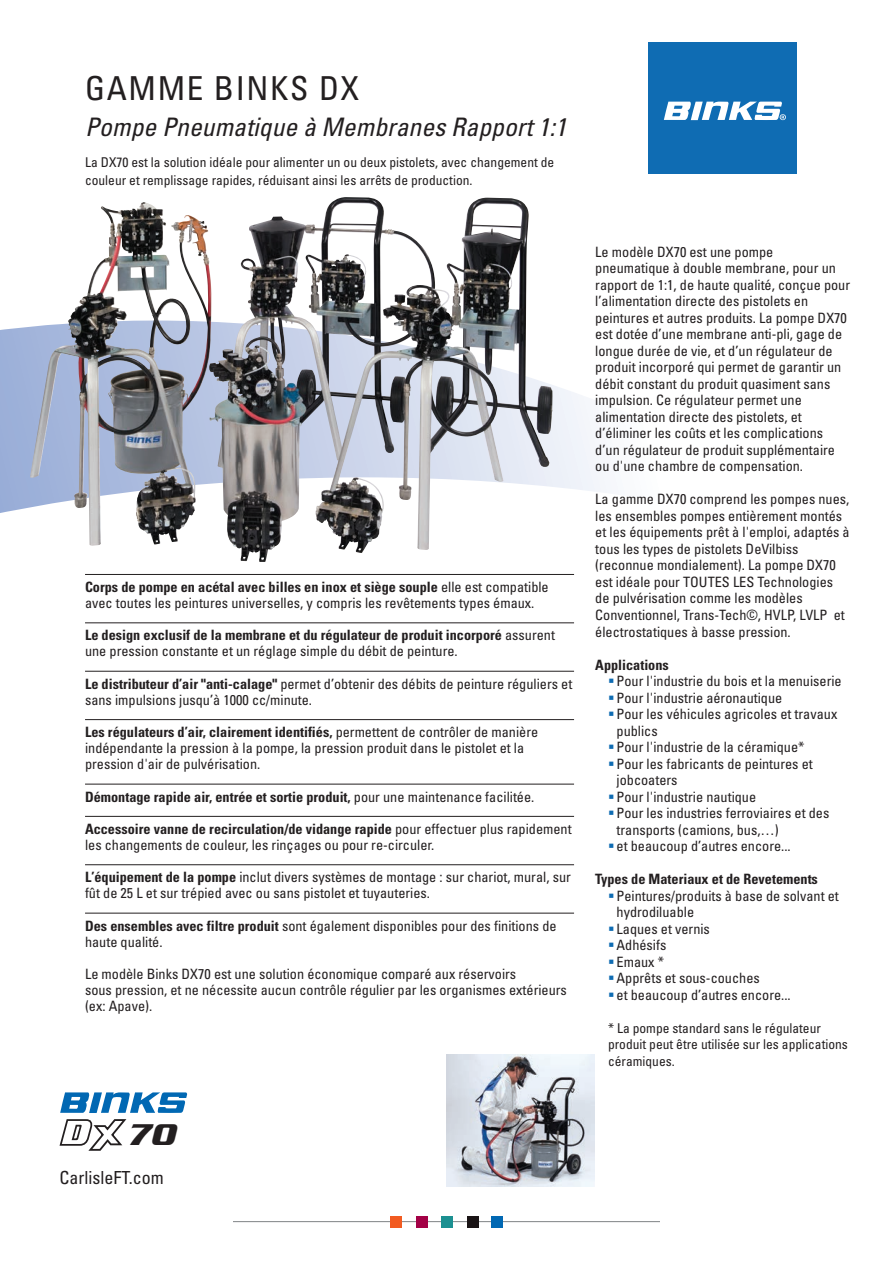
<style>
.page{position:relative;width:893px;height:1263px;background:#fff}
.page>*{position:absolute;margin:0;border:0;box-sizing:border-box;transform-origin:0 0}
.t1{font:condensed 33px "Univers";letter-spacing:.05em;color:#231f20}
.t2{font:italic 700 32.4px "Serpentine ICG";color:#231f20}
.t3{font:italic condensed 25.5px "Univers";letter-spacing:.005em;color:#231f20}
.t4{font:condensed 18px "Univers";color:#231f20}
.t5{font:condensed 14.25px/16.5px "Univers";color:#231f20}
.t6{font:700 condensed 14.25px "Univers";color:#231f20}
.t7{font:condensed 13.5px/16.5px "Univers";color:#231f20}
.s1{font-weight:700}
.s2{font-weight:400}
.s3{color:#0f6cb3}
</style>
<div class="page">
<svg style="left:0;top:321px;width:607px;height:225px"></svg>
<img style="left:208px;top:197px;width:345px;height:353px">
<div style="left:648px;top:43px;width:149px;height:131px;background:#0f6cb3"></div>
<svg style="left:664px;top:102px;width:122px;height:18px"></svg>
<hr style="left:85px;top:574px;width:489px;height:1px;background:#231f20">
<hr style="left:85px;top:622px;width:489px;height:1px;background:#231f20">
<hr style="left:85px;top:671px;width:489px;height:1px;background:#231f20">
<hr style="left:85px;top:719px;width:489px;height:1px;background:#231f20">
<hr style="left:85px;top:784px;width:489px;height:1px;background:#231f20">
<hr style="left:85px;top:816px;width:489px;height:1px;background:#231f20">
<hr style="left:85px;top:864px;width:489px;height:1px;background:#231f20">
<hr style="left:85px;top:913px;width:489px;height:1px;background:#231f20">
<img style="left:446px;top:1054px;width:149px;height:132px">
<svg style="left:60px;top:1092px;width:127px;height:59px"></svg>
<hr style="left:234px;top:1221px;width:425px;height:1px;background:#808385">
<div style="left:390px;top:1216px;width:11px;height:11px;background:#f25b21"></div>
<div style="left:416px;top:1216px;width:11px;height:11px;background:#a30146"></div>
<div style="left:442px;top:1216px;width:11px;height:11px;background:#1c9091"></div>
<div style="left:468px;top:1216px;width:11px;height:11px;background:#1a1415"></div>
<div style="left:492px;top:1216px;width:11px;height:11px;background:#0168b3"></div>
<h1 class="t1" style="left:85px;top:76px;width:276px">GAMME BINKS DX</h1>
<h3 class="t3" style="left:85px;top:117px;width:483px">Pompe Pneumatique à Membranes Rapport 1:1</h3>
<p class="t7" style="left:85px;top:154px;width:471px;line-height:18px">La DX70 est la solution idéale pour alimenter un ou deux pistolets, avec changement de couleur et remplissage rapides, réduisant ainsi les arrêts de production.</p>
<p class="t5" style="left:85px;top:580px;width:465px"><span class="s1">Corps de pompe en acétal avec billes en inox et siège souple</span> elle est compatible avec toutes les peintures universelles, y compris les revêtements types émaux.</p>
<p class="t5" style="left:85px;top:628px;width:471px"><span class="s1">Le design exclusif de la membrane et du régulateur de produit incorporé</span> assurent une pression constante et un réglage simple du débit de peinture.</p>
<p class="t5" style="left:85px;top:677px;width:489px"><span class="s1">Le distributeur d’air "anti-calage"</span> permet d’obtenir des débits de peinture réguliers et sans impulsions jusqu’à 1000 cc/minute.</p>
<p class="t5" style="left:85px;top:725px;width:455px"><span class="s1">Les régulateurs d’air, clairement identifiés,</span> permettent de contrôler de manière indépendante la pression à la pompe, la pression produit dans le pistolet et la pression d'air de pulvérisation.</p>
<p class="t6" style="left:85px;top:791px;width:451px">Démontage rapide air, entrée et sortie produit, <span class="s2">pour une maintenance facilitée.</span></p>
<p class="t5" style="left:85px;top:822px;width:488px"><span class="s1">Accessoire vanne de recirculation/de vidange rapide</span> pour effectuer plus rapidement les changements de couleur, les rinçages ou pour re-circuler.</p>
<p class="t5" style="left:85px;top:870px;width:487px"><span class="s1">L’équipement de la pompe</span> inclut divers systèmes de montage : sur chariot, mural, sur fût de 25 L et sur trépied avec ou sans pistolet et tuyauteries.</p>
<p class="t5" style="left:85px;top:918px;width:473px"><span class="s1">Des ensembles avec filtre produit</span> sont également disponibles pour des finitions de haute qualité.</p>
<p class="t5" style="left:85px;top:967px;width:483px">Le modèle Binks DX70 est une solution économique comparé aux réservoirs<br>sous pression, et ne nécessite aucun contrôle régulier par les organismes extérieurs (ex: Apave).</p>
<h2 class="t2" style="left:126px;top:1115px;width:51px">70</h2>
<p class="t4" style="left:60px;top:1171px;width:106px">CarlisleFT.com</p>
<p class="t5" style="left:595px;top:245px;width:256px">Le modèle DX70 est une pompe pneumatique à double membrane, pour un rapport de 1:1, de haute qualité, conçue pour l’alimentation directe des pistolets en peintures et autres produits. La pompe DX70 est dotée d’une membrane anti-pli, gage de longue durée de vie, et d’un régulateur de produit incorporé qui permet de garantir un débit constant du produit quasiment sans impulsion. Ce régulateur permet une alimentation directe des pistolets, et d’éliminer les coûts et les complications d’un régulateur de produit supplémentaire ou d'une chambre de compensation.</p>
<p class="t5" style="left:595px;top:492px;width:256px">La gamme DX70 comprend les pompes nues, les ensembles pompes entièrement montés et les équipements prêt à l'emploi, adaptés à tous les types de pistolets DeVilbiss (reconnue mondialement). La pompe DX70 est idéale pour TOUTES LES Technologies de pulvérisation comme les modèles Conventionnel, Trans-Tech©, HVLP, LVLP et électrostatiques à basse pression.</p>
<p class="t6" style="left:595px;top:659px;width:75px">Applications</p>
<p class="t5" style="left:608px;top:674px;width:235px"><span class="s3">▪</span> Pour l'industrie du bois et la menuiserie</p>
<p class="t5" style="left:608px;top:690px;width:176px"><span class="s3">▪</span> Pour l'industrie aéronautique</p>
<p class="t5" style="left:617px;top:707px;width:222px;text-indent:-9px"><span class="s3">▪</span> Pour les véhicules agricoles et travaux publics</p>
<p class="t5" style="left:608px;top:740px;width:198px"><span class="s3">▪</span> Pour l'industrie de la céramique*</p>
<p class="t5" style="left:617px;top:756px;width:198px;text-indent:-9px"><span class="s3">▪</span> Pour les fabricants de peintures et jobcoaters</p>
<p class="t5" style="left:608px;top:789px;width:150px"><span class="s3">▪</span> Pour l'industrie nautique</p>
<p class="t5" style="left:617px;top:806px;width:214px;text-indent:-9px"><span class="s3">▪</span> Pour les industries ferroviaires et des transports (camions, bus,…)</p>
<p class="t5" style="left:608px;top:839px;width:184px"><span class="s3">▪</span> et beaucoup d’autres encore...</p>
<p class="t6" style="left:595px;top:874px;width:224px">Types de Materiaux et de Revetements</p>
<p class="t5" style="left:617px;top:888px;width:224px;text-indent:-9px"><span class="s3">▪</span> Peintures/produits à base de solvant et hydrodiluable</p>
<p class="t5" style="left:608px;top:921px;width:103px"><span class="s3">▪</span> Laques et vernis</p>
<p class="t5" style="left:608px;top:938px;width:60px"><span class="s3">▪</span>Adhésifs</p>
<p class="t5" style="left:608px;top:954px;width:57px"><span class="s3">▪</span> Emaux *</p>
<p class="t5" style="left:608px;top:971px;width:153px"><span class="s3">▪</span>Apprêts et sous-couches</p>
<p class="t5" style="left:608px;top:987px;width:184px"><span class="s3">▪</span> et beaucoup d’autres encore...</p>
<p class="t7" style="left:608px;top:1020px;width:241px">* La pompe standard sans le régulateur produit peut être utilisée sur les applications céramiques.</p>
</div>
